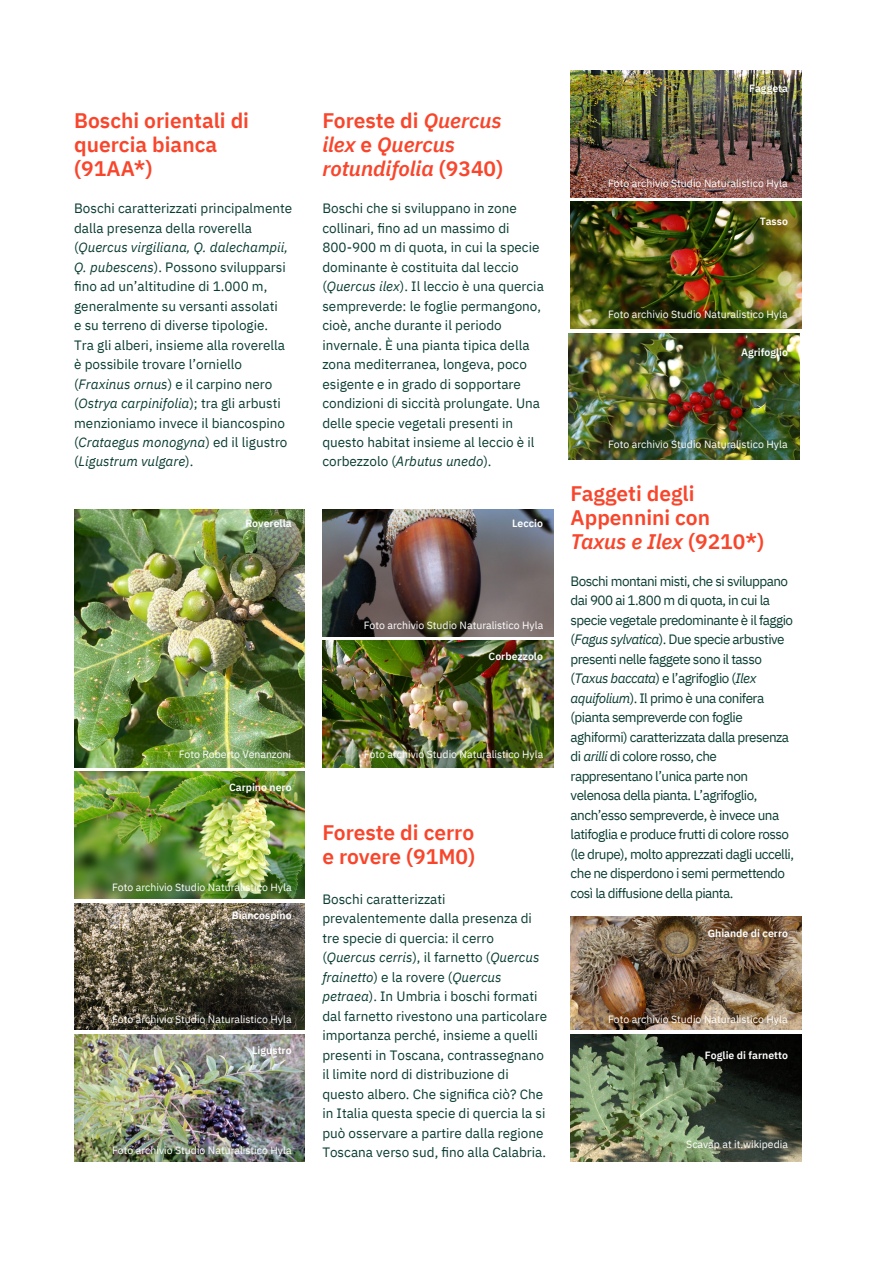
<style>
.page{position:relative;width:893px;height:1263px;background:#fff}
.page>*{position:absolute;margin:0;border:0;box-sizing:border-box;transform-origin:0 0}
.t1{font:600 21px/24px "IBM Plex Sans";color:#f8462c}
.t2{font:italic 600 21px/24px "IBM Plex Sans";color:#f8462c}
.t3{font:13.5px/19.5px "IBM Plex Sans";color:#0a3c32}
.t4{font:13.5px/19.5px "IBM Plex Sans";letter-spacing:-.04em;color:#0a3c32}
.t5{font:10.5px "IBM Plex Sans";color:#fff}
.t6{font:600 10.5px "IBM Plex Sans";color:#fff}
.s1{font-style:italic}
.s2{font-style:normal}
</style>
<div class="page">
<img style="left:571px;top:71px;width:230px;height:126px">
<img style="left:571px;top:202px;width:230px;height:127px">
<img style="left:569px;top:333px;width:230px;height:127px">
<img style="left:74px;top:509px;width:231px;height:258px">
<img style="left:322px;top:509px;width:231px;height:127px">
<img style="left:322px;top:641px;width:231px;height:126px">
<img style="left:74px;top:772px;width:231px;height:127px">
<img style="left:74px;top:903px;width:231px;height:127px">
<img style="left:74px;top:1034px;width:231px;height:127px">
<img style="left:571px;top:917px;width:230px;height:113px">
<img style="left:571px;top:1034px;width:230px;height:127px">
<h1 class="t1" style="left:74px;top:107px;width:176px">Boschi orientali di quercia bianca (91AA*)</h1>
<p class="t3" style="left:74px;top:197px;width:220px">Boschi caratterizzati principalmente dalla presenza della roverella (<span class="s1">Quercus virgiliana, Q. dalechampii, Q. pubescens</span>). Possono svilupparsi fino ad un’altitudine di 1.000 m, generalmente su versanti assolati<br>e su terreno di diverse tipologie.<br>Tra gli alberi, insieme alla roverella è possibile trovare l’orniello (<span class="s1">Fraxinus ornus</span>) e il carpino nero (<span class="s1">Ostrya carpinifolia</span>); tra gli arbusti menzioniamo invece il biancospino (<span class="s1">Crataegus monogyna</span>) ed il ligustro (<span class="s1">Ligustrum vulgare</span>).</p>
<h1 class="t2" style="left:322px;top:107px;width:182px"><span class="s2">Foreste di</span> Quercus ilex <span class="s2">e</span> Quercus rotundifolia <span class="s2">(9340)</span></h1>
<p class="t3" style="left:322px;top:197px;width:223px">Boschi che si sviluppano in zone collinari, fino ad un massimo di 800-900 m di quota, in cui la specie dominante è costituita dal leccio (<span class="s1">Quercus ilex</span>). Il leccio è una quercia sempreverde: le foglie permangono, cioè, anche durante il periodo invernale. È una pianta tipica della zona mediterranea, longeva, poco esigente e in grado di sopportare condizioni di siccità prolungate. Una delle specie vegetali presenti in questo habitat insieme al leccio è il corbezzolo (<span class="s1">Arbutus unedo</span>).</p>
<p class="t6" style="left:749px;top:80px;width:41px">Faggeta</p>
<p class="t5" style="left:608px;top:175px;width:181px">Foto archivio Studio Naturalistico Hyla</p>
<p class="t6" style="left:760px;top:213px;width:30px">Tasso</p>
<p class="t5" style="left:608px;top:306px;width:181px">Foto archivio Studio Naturalistico Hyla</p>
<p class="t6" style="left:741px;top:344px;width:49px">Agrifoglio</p>
<p class="t5" style="left:608px;top:436px;width:181px">Foto archivio Studio Naturalistico Hyla</p>
<h1 class="t1" style="left:571px;top:480px;width:195px">Faggeti degli<br>Appennini con<br><span class="s1">Taxus e Ilex</span> (9210*)</h1>
<p class="t4" style="left:571px;top:570px;width:225px">Boschi montani misti, che si sviluppano dai 900 ai 1.800 m di quota, in cui la specie vegetale predominante è il faggio (<span class="s1">Fagus sylvatica</span>). Due specie arbustive presenti nelle faggete sono il tasso (<span class="s1">Taxus baccata</span>) e l’agrifoglio (<span class="s1">Ilex aquifolium</span>). Il primo è una conifera (pianta sempreverde con foglie aghiformi) caratterizzata dalla presenza di <span class="s1">arilli</span> di colore rosso, che rappresentano l’unica parte non velenosa della pianta. L’agrifoglio, anch’esso sempreverde, è invece una latifoglia e produce frutti di colore rosso (le drupe), molto apprezzati dagli uccelli, che ne disperdono i semi permettendo così la diffusione della pianta.</p>
<p class="t6" style="left:245px;top:515px;width:48px">Roverella</p>
<p class="t6" style="left:512px;top:515px;width:32px">Leccio</p>
<p class="t5" style="left:364px;top:617px;width:181px">Foto archivio Studio Naturalistico Hyla</p>
<p class="t6" style="left:489px;top:648px;width:56px">Corbezzolo</p>
<p class="t5" style="left:179px;top:746px;width:114px">Foto Roberto Venanzoni</p>
<p class="t5" style="left:364px;top:746px;width:181px">Foto archivio Studio Naturalistico Hyla</p>
<p class="t6" style="left:229px;top:779px;width:64px">Carpino nero</p>
<h1 class="t1" style="left:322px;top:819px;width:154px">Foreste di cerro e rovere (91M0)</h1>
<p class="t3" style="left:322px;top:888px;width:226px">Boschi caratterizzati prevalentemente dalla presenza di tre specie di quercia: il cerro (<span class="s1">Quercus cerris</span>), il farnetto (<span class="s1">Quercus frainetto</span>) e la rovere (<span class="s1">Quercus petraea</span>). In Umbria i boschi formati dal farnetto rivestono una particolare importanza perché, insieme a quelli presenti in Toscana, contrassegnano il limite nord di distribuzione di questo albero. Che significa ciò? Che in Italia questa specie di quercia la si può osservare a partire dalla regione Toscana verso sud, fino alla Calabria.</p>
<p class="t5" style="left:112px;top:880px;width:181px">Foto archivio Studio Naturalistico Hyla</p>
<p class="t6" style="left:232px;top:907px;width:61px">Biancospino</p>
<p class="t6" style="left:708px;top:925px;width:82px">Ghiande di cerro</p>
<p class="t5" style="left:112px;top:1011px;width:181px">Foto archivio Studio Naturalistico Hyla</p>
<p class="t5" style="left:608px;top:1011px;width:181px">Foto archivio Studio Naturalistico Hyla</p>
<p class="t6" style="left:252px;top:1042px;width:41px">Ligustro</p>
<p class="t6" style="left:705px;top:1047px;width:85px">Foglie di farnetto</p>
<p class="t5" style="left:686px;top:1136px;width:103px">Scavap at it.wikipedia</p>
<p class="t5" style="left:112px;top:1142px;width:181px">Foto archivio Studio Naturalistico Hyla</p>
</div>
